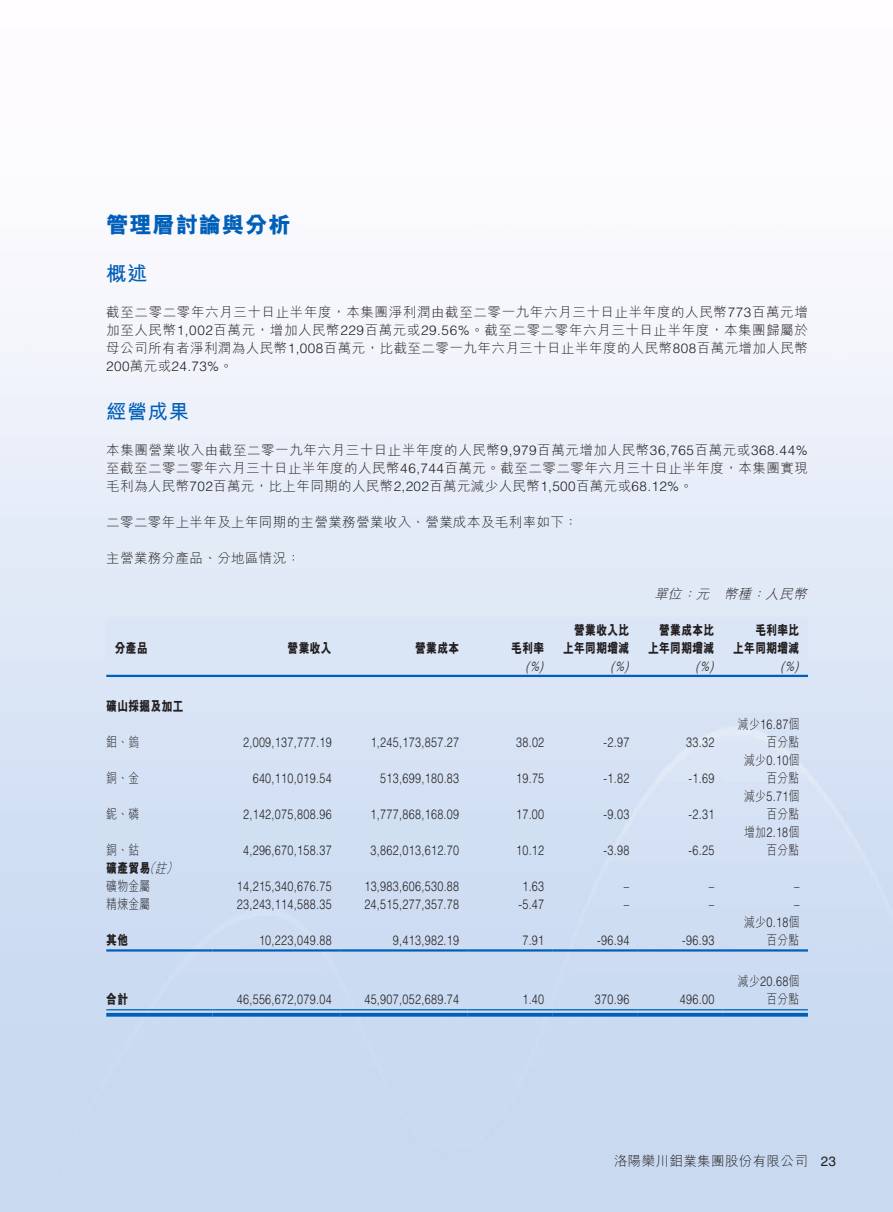
<style>
.page{position:relative;width:893px;height:1212px;background:#fff}
.page>*{position:absolute;margin:0;border:0;box-sizing:border-box;transform-origin:0 0}
.t1{font:800 22.5px "M Hei HK";letter-spacing:.03em;color:#005fb9}
.t2{font:700 20.25px "M Hei HK";letter-spacing:.03em;color:#005fb9}
.t3{font:300 13.5px "Helvetica LT Std";letter-spacing:.03em;color:#231f20;scale:.8 1}
.t4{font:300 13.5px/18px "M Hei HK";letter-spacing:.03em;color:#231f20;text-align:justify}
.t5{font:800 13.5px/18px "M Hei HK";letter-spacing:.03em;color:#231f20;text-align:right;scale:.8 1}
.t6{font:300 13.5px "M Hei HK";letter-spacing:.03em;color:#231f20;scale:.8 1}
.t7{font:300 13.5px "Helvetica LT Std";letter-spacing:.03em;color:#231f20}
.t8{font:italic 300 13.5px "Helvetica LT Std";color:#231f20;scale:.8 1}
.t9{font:italic 300 13.5px "M Hei HK";color:#231f20}
.s1{font-family:"Helvetica LT Std"}
.s2{font-family:"M Hei HK"}
.s3{font-weight:300;font-style:italic}
.s4{font-weight:300}
.s5{font-family:"Helvetica LT Std";font-weight:400}
</style>
<div class="page">
<img style="left:0;top:310px;width:893px;height:902px">
<div style="left:106px;top:618px;width:702px;height:57px;background:#dae5f5"></div>
<hr style="left:106px;top:675px;width:702px;height:2px;background:#005fb9">
<hr style="left:106px;top:949px;width:107px;height:2px;background:#005fb9">
<hr style="left:213px;top:949px;width:127px;height:2px;background:#005fb9">
<hr style="left:340px;top:949px;width:128px;height:2px;background:#005fb9">
<hr style="left:468px;top:949px;width:85px;height:2px;background:#005fb9">
<hr style="left:553px;top:949px;width:85px;height:2px;background:#005fb9">
<hr style="left:638px;top:949px;width:85px;height:2px;background:#005fb9">
<hr style="left:723px;top:949px;width:85px;height:2px;background:#005fb9">
<hr style="left:106px;top:1009px;width:107px;height:1px;background:#005fb9">
<svg style="left:106px;top:1013px;width:107px;height:4px"></svg>
<hr style="left:213px;top:1009px;width:127px;height:1px;background:#005fb9">
<svg style="left:213px;top:1013px;width:127px;height:4px"></svg>
<hr style="left:340px;top:1009px;width:128px;height:1px;background:#005fb9">
<svg style="left:340px;top:1013px;width:128px;height:4px"></svg>
<hr style="left:468px;top:1009px;width:85px;height:1px;background:#005fb9">
<svg style="left:468px;top:1013px;width:85px;height:4px"></svg>
<hr style="left:553px;top:1009px;width:85px;height:1px;background:#005fb9">
<svg style="left:553px;top:1013px;width:85px;height:4px"></svg>
<hr style="left:638px;top:1009px;width:85px;height:1px;background:#005fb9">
<svg style="left:638px;top:1013px;width:85px;height:4px"></svg>
<hr style="left:723px;top:1009px;width:85px;height:1px;background:#005fb9">
<svg style="left:723px;top:1013px;width:85px;height:4px"></svg>
<h1 class="t1" style="left:106px;top:213px;width:186px">管理層討論與分析</h1>
<h2 class="t2" style="left:106px;top:259px;width:43px">概述</h2>
<p class="t4" style="left:106px;top:303px;width:703px">截至二零二零年六月三十日止半年度，本集團淨利潤由截至二零一九年六月三十日止半年度的人民幣<span class="s1">773</span>百萬元增加至人民幣<span class="s1">1,002</span>百萬元，增加人民幣<span class="s1">229</span>百萬元或<span class="s1">29.56%</span>。截至二零二零年六月三十日止半年度，本集團歸屬於母公司所有者淨利潤為人民幣<span class="s1">1,008</span>百萬元，比截至二零一九年六月三十日止半年度的人民幣<span class="s1">808</span>百萬元增加人民幣</p>
<p class="t7" style="left:106px;top:357px;width:128px">200<span class="s2">萬元或</span>24.73%<span class="s2">。</span></p>
<h2 class="t2" style="left:106px;top:397px;width:84px">經營成果</h2>
<p class="t4" style="left:106px;top:441px;width:703px">本集團營業收入由截至二零一九年六月三十日止半年度的人民幣<span class="s1">9,979</span>百萬元增加人民幣<span class="s1">36,765</span>百萬元或<span class="s1">368.44%</span>至截至二零二零年六月三十日止半年度的人民幣<span class="s1">46,744</span>百萬元。截至二零二零年六月三十日止半年度，本集團實現毛利為人民幣<span class="s1">702</span>百萬元，比上年同期的人民幣<span class="s1">2,202</span>百萬元減少人民幣<span class="s1">1,500</span>百萬元或<span class="s1">68.12%</span>。</p>
<p class="t4" style="left:106px;top:513px;width:473px">二零二零年上半年及上年同期的主營業務營業收入、營業成本及毛利率如下：</p>
<p class="t4" style="left:106px;top:549px;width:195px">主營業務分產品、分地區情況：</p>
<p class="t9" style="left:654px;top:587px;width:157px">單位：元 幣種：人民幣</p>
<p class="t5" style="left:115px;top:638px;width:43px">分產品</p>
<p class="t5" style="left:288px;top:638px;width:57px">營業收入</p>
<p class="t5" style="left:415px;top:638px;width:57px">營業成本</p>
<p class="t5" style="left:511px;top:638px;width:43px">毛利率</p>
<p class="t5" style="left:563px;top:620px;width:84px">營業收入比上年同期增減</p>
<p class="t5" style="left:648px;top:620px;width:84px">營業成本比上年同期增減</p>
<p class="t5" style="left:733px;top:620px;width:84px">毛利率比<br>上年同期增減</p>
<p class="t8" style="left:525px;top:657px;width:29px">(%)</p>
<p class="t8" style="left:611px;top:657px;width:29px">(%)</p>
<p class="t8" style="left:696px;top:657px;width:29px">(%)</p>
<p class="t8" style="left:781px;top:657px;width:29px">(%)</p>
<p class="t5" style="left:106px;top:697px;width:98px">礦山採掘及加工</p>
<p class="t6" style="left:106px;top:735px;width:43px">鉬、鎢</p>
<p class="t3" style="left:243px;top:734px;width:112px">2,009,137,777.19</p>
<p class="t3" style="left:371px;top:734px;width:112px">1,245,173,857.27</p>
<p class="t3" style="left:516px;top:734px;width:37px">38.02</p>
<p class="t3" style="left:603px;top:734px;width:34px">-2.97</p>
<p class="t3" style="left:686px;top:734px;width:37px">33.32</p>
<p class="t6" style="left:106px;top:771px;width:43px">銅、金</p>
<p class="t3" style="left:253px;top:770px;width:100px">640,110,019.54</p>
<p class="t3" style="left:380px;top:770px;width:100px">513,699,180.83</p>
<p class="t3" style="left:516px;top:770px;width:37px">19.75</p>
<p class="t3" style="left:603px;top:770px;width:34px">-1.82</p>
<p class="t3" style="left:689px;top:770px;width:34px">-1.69</p>
<p class="t6" style="left:106px;top:807px;width:43px">鈮、磷</p>
<p class="t3" style="left:243px;top:806px;width:112px">2,142,075,808.96</p>
<p class="t3" style="left:371px;top:806px;width:112px">1,777,868,168.09</p>
<p class="t3" style="left:516px;top:806px;width:37px">17.00</p>
<p class="t3" style="left:603px;top:806px;width:34px">-9.03</p>
<p class="t3" style="left:689px;top:806px;width:34px">-2.31</p>
<p class="t6" style="left:106px;top:843px;width:43px">銅、鈷</p>
<p class="t3" style="left:243px;top:842px;width:112px">4,296,670,158.37</p>
<p class="t3" style="left:371px;top:842px;width:112px">3,862,013,612.70</p>
<p class="t3" style="left:516px;top:842px;width:37px">10.12</p>
<p class="t3" style="left:603px;top:842px;width:34px">-3.98</p>
<p class="t3" style="left:688px;top:842px;width:34px">-6.25</p>
<p class="t3" style="left:738px;top:716px;width:78px"><span class="s2">減少</span>16.87<span class="s2">個</span></p>
<p class="t6" style="left:766px;top:735px;width:43px">百分點</p>
<p class="t3" style="left:744px;top:752px;width:71px"><span class="s2">減少</span>0.10<span class="s2">個</span></p>
<p class="t6" style="left:766px;top:771px;width:43px">百分點</p>
<p class="t3" style="left:744px;top:788px;width:71px"><span class="s2">減少</span>5.71<span class="s2">個</span></p>
<p class="t6" style="left:766px;top:807px;width:43px">百分點</p>
<p class="t3" style="left:744px;top:824px;width:71px"><span class="s2">增加</span>2.18<span class="s2">個</span></p>
<p class="t6" style="left:766px;top:843px;width:43px">百分點</p>
<p class="t5" style="left:106px;top:859px;width:94px;text-align:left">礦產貿易<span class="s3">（註）</span><span class="s4">礦物金屬</span></p>
<p class="t3" style="left:237px;top:878px;width:120px">14,215,340,676.75</p>
<p class="t3" style="left:364px;top:878px;width:120px">13,983,606,530.88</p>
<p class="t3" style="left:522px;top:878px;width:29px">1.63</p>
<p class="t3" style="left:624px;top:878px;width:8px">–</p>
<p class="t3" style="left:709px;top:878px;width:8px">–</p>
<p class="t3" style="left:794px;top:878px;width:8px">–</p>
<p class="t6" style="left:106px;top:897px;width:57px">精煉金屬</p>
<p class="t3" style="left:237px;top:896px;width:120px">23,243,114,588.35</p>
<p class="t3" style="left:364px;top:896px;width:120px">24,515,277,357.78</p>
<p class="t3" style="left:518px;top:896px;width:34px">-5.47</p>
<p class="t3" style="left:624px;top:896px;width:8px">–</p>
<p class="t3" style="left:709px;top:896px;width:8px">–</p>
<p class="t3" style="left:794px;top:896px;width:8px">–</p>
<p class="t5" style="left:106px;top:931px;width:29px">其他</p>
<p class="t3" style="left:259px;top:932px;width:92px">10,223,049.88</p>
<p class="t3" style="left:393px;top:932px;width:84px">9,413,982.19</p>
<p class="t3" style="left:522px;top:932px;width:29px">7.91</p>
<p class="t3" style="left:597px;top:932px;width:42px">-96.94</p>
<p class="t3" style="left:682px;top:932px;width:42px">-96.93</p>
<p class="t3" style="left:744px;top:914px;width:71px"><span class="s2">減少</span>0.18<span class="s2">個</span></p>
<p class="t6" style="left:766px;top:933px;width:43px">百分點</p>
<p class="t5" style="left:106px;top:990px;width:29px">合計</p>
<p class="t3" style="left:237px;top:991px;width:120px">46,556,672,079.04</p>
<p class="t3" style="left:364px;top:991px;width:120px">45,907,052,689.74</p>
<p class="t3" style="left:522px;top:991px;width:29px">1.40</p>
<p class="t3" style="left:595px;top:991px;width:45px">370.96</p>
<p class="t3" style="left:680px;top:991px;width:45px">496.00</p>
<p class="t3" style="left:738px;top:973px;width:78px"><span class="s2">減少</span>20.68<span class="s2">個</span></p>
<p class="t6" style="left:766px;top:992px;width:43px">百分點</p>
<p class="t4" style="left:614px;top:1151px;width:224px">洛陽欒川鉬業集團股份有限公司 <span class="s5">23</span></p>
</div>
